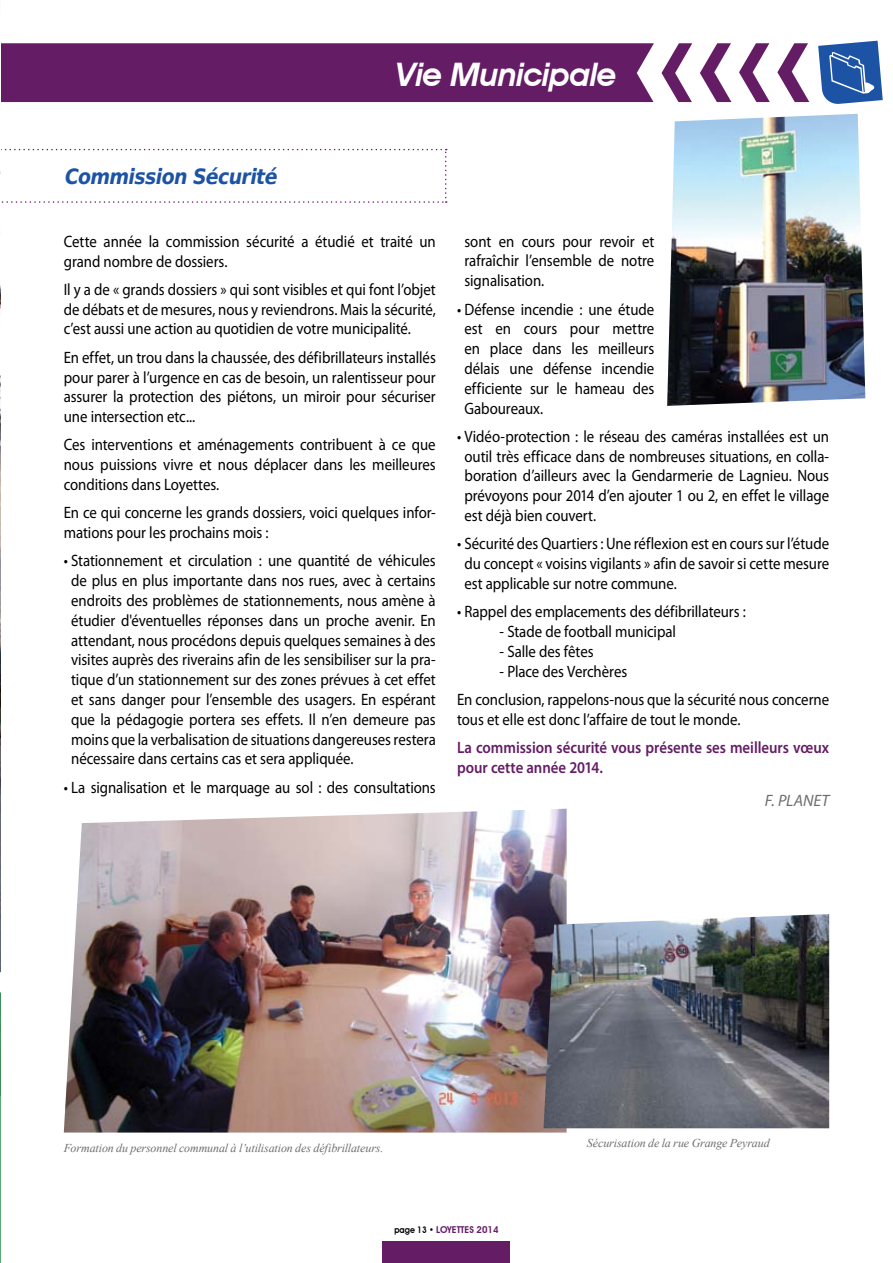
<style>
.page{position:relative;width:893px;height:1263px;background:#fff}
.page>*{position:absolute;margin:0;border:0;box-sizing:border-box;transform-origin:0 0}
.t1{font:italic 600 32.4px "Avant Garde IT Cby BT";letter-spacing:-.015em;color:#fff}
.t2{font:italic 700 21px "Bitstream Vera Sans";letter-spacing:-.035em;color:#1c53a5;scale:.9 1}
.t3{font:16.5px/19.8px "Myriad Pro";letter-spacing:-.005em;color:#000;text-align:justify;scale:.9 1}
.t4{font:600 16.5px/19.8px "Myriad Pro";letter-spacing:-.005em;color:#641d65;scale:.9 1}
.t5{font:italic 16.5px "Myriad Pro";color:#6d6e71}
.t6{font:italic 12px "Times New Roman";letter-spacing:-.01em;color:#6d6e71}
.t7{font:600 9.45px "Avant Garde IT Cby BT";color:#641d65}
.s1{font-size:9px;color:#000}
</style>
<div class="page">
<svg style="left:661px;top:43px;width:31px;height:59px"></svg>
<div style="left:1px;top:43px;width:653px;height:59px;background:#641d65"></div>
<svg style="left:700px;top:43px;width:31px;height:59px"></svg>
<svg style="left:739px;top:43px;width:31px;height:59px"></svg>
<svg style="left:777px;top:43px;width:32px;height:59px"></svg>
<div style="left:383px;top:1242px;width:127px;height:21px;background:#641d65"></div>
<svg style="left:818px;top:41px;width:65px;height:63px"></svg>
<svg style="left:1px;top:149px;width:446px;height:54px"></svg>
<img style="left:0;top:171px;width:1px;height:798px">
<svg style="left:0;top:969px;width:1px;height:294px"></svg>
<img style="left:667px;top:114px;width:198px;height:292px">
<img style="left:64px;top:809px;width:503px;height:323px">
<img style="left:543px;top:914px;width:286px;height:214px">
<p class="t2" style="left:65px;top:164px;width:238px">Commission Sécurité</p>
<h1 class="t1" style="left:397px;top:55px;width:221px">Vie Municipale</h1>
<p class="t3" style="left:64px;top:231px;width:415px">Cette année la commission sécurité a étudié et traité un grand nombre de dossiers.</p>
<p class="t3" style="left:64px;top:279px;width:415px">Il y a de « grands dossiers » qui sont visibles et qui font l’objet de débats et de mesures, nous y reviendrons. Mais la sécurité, c’est aussi une action au quotidien de votre municipalité.</p>
<p class="t3" style="left:64px;top:347px;width:415px">En effet, un trou dans la chaussée, des défibrillateurs installés pour parer à l’urgence en cas de besoin, un ralentisseur pour assurer la protection des piétons, un miroir pour sécuriser une intersection etc...</p>
<p class="t3" style="left:64px;top:435px;width:415px">Ces interventions et aménagements contribuent à ce que nous puissions vivre et nous déplacer dans les meilleures conditions dans Loyettes.</p>
<p class="t3" style="left:64px;top:503px;width:415px">En ce qui concerne les grands dossiers, voici quelques infor&shy;mations pour les prochains mois :</p>
<p class="t3" style="left:71px;top:551px;width:407px;text-indent:-7px">• Stationnement et circulation : une quantité de véhicules de plus en plus importante dans nos rues, avec à certains endroits des problèmes de stationnements, nous amène à étudier d'éventuelles réponses dans un proche avenir. En attendant, nous procédons depuis quelques semaines à des visites auprès des riverains afin de les sensibiliser sur la pra&shy;tique d’un stationnement sur des zones prévues à cet effet et sans danger pour l’ensemble des usagers. En espérant que la pédagogie portera ses effets. Il n’en demeure pas moins que la verbalisation de situations dangereuses restera nécessaire dans certains cas et sera appliquée.</p>
<p class="t3" style="left:64px;top:777px;width:415px">• La signalisation et le marquage au sol : des consultations</p>
<p class="t3" style="left:464px;top:231px;width:213px">sont en cours pour revoir et rafraîchir l’ensemble de notre signalisation.</p>
<p class="t3" style="left:464px;top:299px;width:213px;text-indent:-7px">• Défense incendie : une étude est en cours pour mettre en place dans les meilleurs délais une défense incendie efficiente sur le hameau des Gaboureaux.</p>
<p class="t3" style="left:464px;top:426px;width:407px;text-indent:-7px">• Vidéo-protection : le réseau des caméras installées est un outil très efficace dans de nombreuses situations, en colla&shy;boration d’ailleurs avec la Gendarmerie de Lagnieu. Nous prévoyons pour 2014 d’en ajouter 1 ou 2, en effet le village est déjà bien couvert.</p>
<p class="t3" style="left:464px;top:534px;width:407px;text-indent:-7px">• Sécurité des Quartiers : Une réflexion est en cours sur l’étude du concept « voisins vigilants » afin de savoir si cette mesure est applicable sur notre commune.</p>
<p class="t3" style="left:457px;top:602px;width:322px">• Rappel des emplacements des défibrillateurs :</p>
<p class="t3" style="left:500px;top:621px;width:198px">- Stade de football municipal</p>
<p class="t3" style="left:500px;top:641px;width:106px">- Salle des fêtes</p>
<p class="t3" style="left:457px;top:657px;width:415px;line-height:28.3px;text-indent:43px">- Place des Verchères<br>En conclusion, rappelons-nous que la sécurité nous concerne</p>
<p class="t3" style="left:457px;top:709px;width:317px">tous et elle est donc l’affaire de tout le monde.</p>
<p class="t4" style="left:457px;top:737px;width:415px">La commission sécurité vous présente ses meilleurs vœux pour cette année 2014.</p>
<p class="t5" style="left:765px;top:790px;width:66px">F. PLANET</p>
<p class="t6" style="left:64px;top:1139px;width:321px">Formation du personnel communal à l’utilisation des défibrillateurs.</p>
<p class="t6" style="left:587px;top:1135px;width:184px">Sécurisation de la rue Grange Peyraud</p>
<p class="t7" style="left:394px;top:1224px;width:106px"><span class="s1">PAGE 13 •</span> LOYETTES 2014</p>
</div>
